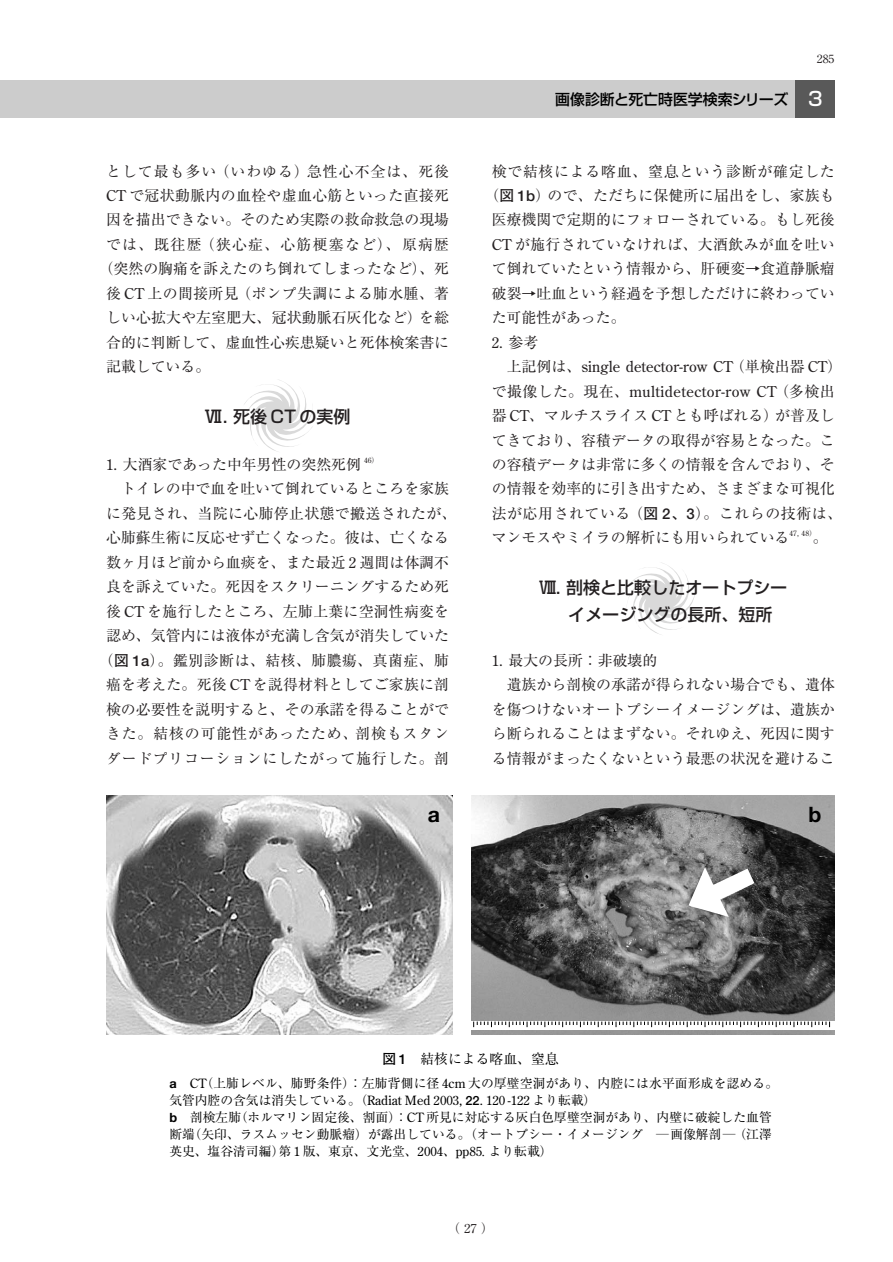
<style>
.page{position:relative;width:893px;height:1262px;background:#fff}
.page>*{position:absolute;margin:0;border:0;box-sizing:border-box;transform-origin:0 0}
.t1{font:700 21.3px "Helvetica Neue";color:#000}
.t2{font:500 16.95px/26.5px "Shin Go";color:#231f20}
.t3{font:14.85px/24.5px "Ryumin";color:#231f20}
.t4{font:14.85px "Ryumin";letter-spacing:.025em;color:#231f20}
.t5{font:14.85px "Ryumin";letter-spacing:.05em;color:#231f20}
.t6{font:14.85px "Century Old Style";letter-spacing:.005em;color:#231f20}
.t7{font:14.85px "Century Old Style";letter-spacing:.03em;color:#231f20}
.t8{font:14.85px "Ryumin";letter-spacing:.03em;color:#231f20}
.t9{font:14.85px "Ryumin";letter-spacing:.07em;color:#231f20}
.t10{font:14.85px "Ryumin";letter-spacing:.085em;color:#231f20}
.t11{font:14.85px "Ryumin";letter-spacing:.06em;color:#231f20}
.t12{font:500 14.85px "Shin Go";color:#000}
.t13{font:13.8px "Ryumin";color:#000}
.t14{font:12.75px/17px "Ryumin";letter-spacing:.005em;color:#000;text-align:justify}
.t15{font:12.75px "Century Old Style";color:#000}
.t16{font:12.75px "Ryumin";color:#231f20}
.t17{font:11.7px "Ryumin";color:#231f20}
.t18{font:7.5px "Century Old Style";color:#231f20}
.s1{font-family:"Century Old Style"}
.s2{font-family:"Ryumin"}
.s3{font-family:"Futo Go B101";font-weight:700}
.s4{font-size:19.2px;color:#fff}
.s5{font-family:"Helvetica Neue";font-weight:700}
</style>
<div class="page">
<div style="left:0;top:80px;width:795px;height:38px;background:#ccc"></div>
<div style="left:795px;top:80px;width:40px;height:38px;background:#595959"></div>
<svg style="left:627px;top:562px;width:69px;height:73px"></svg>
<svg style="left:244px;top:379px;width:69px;height:73px"></svg>
<img style="left:107px;top:796px;width:345px;height:238px">
<img style="left:471px;top:795px;width:363px;height:239px">
<div style="left:470px;top:1021px;width:364px;height:9px;background:#fff"></div>
<svg style="left:688px;top:867px;width:66px;height:50px"></svg>
<svg style="left:473px;top:1021px;width:357px;height:6px"></svg>
<p class="t17" style="left:816px;top:55px;width:19px">285</p>
<p class="t9" style="left:106px;top:166px;width:344px">として最も多い（いわゆる）急性心不全は、死後</p>
<p class="t4" style="left:106px;top:190px;width:344px"><span class="s1">CT</span> で冠状動脈内の血栓や虚血心筋といった直接死</p>
<p class="t3" style="left:106px;top:210px;width:344px">因を描出できない。そのため実際の救命救急の現場</p>
<p class="t10" style="left:106px;top:239px;width:344px">では、既往歴（狭心症、心筋梗塞など）、原病歴</p>
<p class="t3" style="left:99px;top:258px;width:352px">（突然の胸痛を訴えたのち倒れてしまったなど）、死</p>
<p class="t4" style="left:106px;top:288px;width:344px">後 <span class="s1">CT</span> 上の間接所見（ポンプ失調による肺水腫、著</p>
<p class="t3" style="left:106px;top:307px;width:344px">しい心拡大や左室肥大、冠状動脈石灰化など）を総</p>
<p class="t3" style="left:106px;top:332px;width:344px">合的に判断して、虚血性心疾患疑いと死体検案書に</p>
<p class="t3" style="left:106px;top:356px;width:106px">記載している。</p>
<p class="t2" style="left:205px;top:405px;width:147px">Ⅶ. 死後 CT の実例</p>
<p class="t3" style="left:106px;top:454px;width:256px"><span class="s1">1.</span> 大酒家であった中年男性の突然死例</p>
<p class="t18" style="left:364px;top:457px;width:16px">46<span class="s2">）</span></p>
<p class="t3" style="left:121px;top:478px;width:329px">トイレの中で血を吐いて倒れているところを家族</p>
<p class="t4" style="left:106px;top:508px;width:352px">に発見され、当院に心肺停止状態で搬送されたが、</p>
<p class="t3" style="left:106px;top:527px;width:344px">心肺蘇生術に反応せず亡くなった。彼は、亡くなる</p>
<p class="t3" style="left:106px;top:552px;width:344px">数ヶ月ほど前から血痰を、また最近 <span class="s1">2</span> 週間は体調不</p>
<p class="t3" style="left:106px;top:576px;width:344px">良を訴えていた。死因をスクリーニングするため死</p>
<p class="t3" style="left:106px;top:601px;width:344px">後 <span class="s1">CT</span> を施行したところ、左肺上葉に空洞性病変を</p>
<p class="t3" style="left:106px;top:625px;width:344px">認め、気管内には液体が充満し含気が消失していた</p>
<p class="t8" style="left:99px;top:655px;width:352px">（<span class="s3">図 1a</span>）。鑑別診断は、結核、肺膿瘍、真菌症、肺</p>
<p class="t3" style="left:106px;top:674px;width:344px">癌を考えた。死後 <span class="s1">CT</span> を説得材料としてご家族に剖</p>
<p class="t3" style="left:106px;top:699px;width:344px">検の必要性を説明すると、その承諾を得ることがで</p>
<p class="t11" style="left:106px;top:728px;width:344px">きた。結核の可能性があったため、剖検もスタン</p>
<p class="t5" style="left:106px;top:752px;width:344px">ダードプリコーションにしたがって施行した。剖</p>
<p class="t12" style="left:555px;top:94px;width:269px">画像診断と死亡時医学検索シリーズ <span class="s4">3</span></p>
<p class="t5" style="left:491px;top:166px;width:344px">検で結核による喀血、窒息という診断が確定した</p>
<p class="t3" style="left:484px;top:185px;width:352px">（<span class="s3">図 1b</span>）ので、ただちに保健所に届出をし、家族も</p>
<p class="t3" style="left:491px;top:210px;width:344px">医療機関で定期的にフォローされている。もし死後</p>
<p class="t4" style="left:491px;top:239px;width:344px"><span class="s1">CT</span> が施行されていなければ、大酒飲みが血を吐い</p>
<p class="t3" style="left:491px;top:258px;width:344px">て倒れていたという情報から、肝硬変→食道静脈瘤</p>
<p class="t3" style="left:491px;top:283px;width:344px">破裂→吐血という経過を予想しただけに終わってい</p>
<p class="t3" style="left:491px;top:307px;width:135px">た可能性があった。</p>
<p class="t6" style="left:491px;top:336px;width:48px">2. <span class="s2">参考</span></p>
<p class="t6" style="left:506px;top:361px;width:337px"><span class="s2">上記例は、</span>single detector-row CT<span class="s2">（単検出器</span> CT<span class="s2">）</span></p>
<p class="t7" style="left:491px;top:385px;width:344px"><span class="s2">で撮像した。現在、</span>multidetector-row CT<span class="s2">（多検出</span></p>
<p class="t3" style="left:491px;top:405px;width:352px">器 <span class="s1">CT</span>、マルチスライス <span class="s1">CT</span> とも呼ばれる）が普及してきており、容積データの取得が容易となった。この容積データは非常に多くの情報を含んでおり、その情報を効率的に引き出すため、さまざまな可視化法が応用されている（<span class="s3">図 2、3</span>）。これらの技術は、マンモスやミイラの解析にも用いられている</p>
<p class="t18" style="left:789px;top:530px;width:28px">47, 48<span class="s2">）</span></p>
<p class="t3" style="left:812px;top:527px;width:16px">。</p>
<p class="t2" style="left:568px;top:576px;width:221px;text-indent:-29px">Ⅷ. 剖検と比較したオートプシーイメージングの長所、短所</p>
<p class="t3" style="left:491px;top:650px;width:167px"><span class="s1">1.</span> 最大の長所：非破壊的</p>
<p class="t3" style="left:506px;top:674px;width:329px">遺族から剖検の承諾が得られない場合でも、遺体</p>
<p class="t3" style="left:491px;top:699px;width:344px">を傷つけないオートプシーイメージングは、遺族か</p>
<p class="t3" style="left:491px;top:723px;width:344px">ら断られることはまずない。それゆえ、死因に関す</p>
<p class="t3" style="left:491px;top:747px;width:344px">る情報がまったくないという最悪の状況を避けるこ</p>
<h1 class="t1" style="left:427px;top:806px;width:14px">a</h1>
<h1 class="t1" style="left:808px;top:806px;width:14px">b</h1>
<p class="t13" style="left:382px;top:1053px;width:178px"><span class="s3">図 1　</span>結核による喀血、窒息</p>
<p class="t14" style="left:169px;top:1076px;width:610px"><span class="s5">a</span> <span class="s1">CT</span>（上肺レベル、肺野条件）：左肺背側に径 <span class="s1">4cm</span> 大の厚壁空洞があり、内腔には水平面形成を認める。</p>
<p class="t15" style="left:169px;top:1095px;width:428px"><span class="s2">気管内腔の含気は消失している。（</span>Radiat Med 2003, <span class="s3">22</span>. 120 -122 <span class="s2">より転載）</span></p>
<p class="t14" style="left:169px;top:1110px;width:604px"><span class="s5">b</span>　剖検左肺（ホルマリン固定後、割面）：<span class="s1">CT</span> 所見に対応する灰白色厚壁空洞があり、内壁に破綻した血管断端（矢印、ラスムッセン動脈瘤）が露出している。（オートプシー・イメージング ―画像解剖―（江澤英史、塩谷清司編）第 <span class="s1">1</span> 版、東京、文光堂、<span class="s1">2004</span>、<span class="s1">pp85</span>. より転載）</p>
<p class="t16" style="left:447px;top:1223px;width:48px">（ 27 ）</p>
</div>
